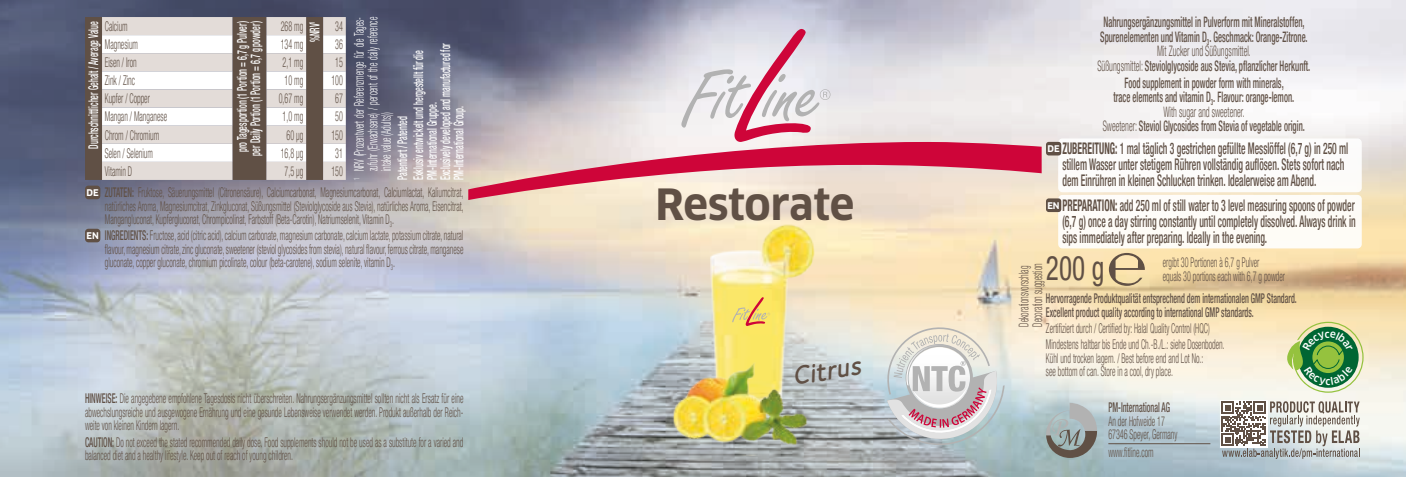
<style>
.page{position:relative;width:1406px;height:477px;background:#fff}
.page>*{position:absolute;margin:0;border:0;box-sizing:border-box;transform-origin:0 0}
.t1{font:700 42px "Clan Pro";letter-spacing:-.01em;color:#605045}
.t2{font:condensed 34px "Helvetica Neue LT Pro";color:#605045;scale:.8 1}
.t3{font:italic 800 28px "Speak OT";color:#605045}
.t4{font:500 condensed 16px/16px "Helvetica Neue LT Pro";color:#605045;scale:.6 1}
.t5{font:500 condensed 14.4px/14.4px "Helvetica Neue LT Pro";color:#605045;text-align:center;scale:.6 1}
.t6{font:300 condensed 13.4px/13.4px "Helvetica Neue LT Pro";color:#605045;scale:.6 1}
.t7{font:500 condensed 13.4px/13.4px "Helvetica Neue LT Pro";color:#fff;scale:.6 1}
.t8{font:500 condensed 13.4px/13.4px "Helvetica Neue LT Pro";color:#605045;scale:.6 1}
.t9{font:300 condensed 13.4px/13.4px "Helvetica Neue LT Pro";color:#fff;text-align:justify;scale:.6 1}
.t10{font:700 9px "Clan Pro";color:#fff}
.s1{font-family:"Clan Pro";font-weight:700;font-stretch:normal;font-size:9px;color:#fff}
.s2{font-weight:500}
.s3{font-weight:300}
.s4{font-weight:700}
</style>
<div class="page">
<img style="left:0;top:0;width:1406px;height:476px">
<svg style="left:468px;top:142px;width:574px;height:58px;background:#e39aa2"></svg>
<svg style="left:681px;top:29px;width:149px;height:113px"></svg>
<svg style="left:1046px;top:402px;width:51px;height:55px;background:#9ba3a2"></svg>
<img style="left:704px;top:220px;width:114px;height:112px">
<svg style="left:732px;top:297px;width:38px;height:28px"></svg>
<img style="left:642px;top:332px;width:186px;height:122px">
<svg style="left:887px;top:327px;width:118px;height:117px;background:#d0cdcb"></svg>
<img style="left:906px;top:344px;width:64px;height:41px">
<div style="left:1220px;top:399px;width:47px;height:48px;background:#fff"></div>
<svg style="left:1221px;top:401px;width:139px;height:57px"></svg>
<div style="left:1058px;top:138px;width:304px;height:54px;background:#fff;border-radius:4px"></div>
<div style="left:1046px;top:142px;width:15px;height:13px;background:#605045;border-radius:3px"></div>
<div style="left:1058px;top:195px;width:304px;height:53px;background:#fefcf7;border-radius:4px"></div>
<div style="left:1046px;top:198px;width:15px;height:14px;background:#605045;border-radius:3px"></div>
<svg style="left:1109px;top:253px;width:36px;height:32px"></svg>
<hr style="left:1108px;top:442px;width:102px;height:1px;background:#605045">
<div style="left:85px;top:185px;width:15px;height:14px;background:#605045;border-radius:3px"></div>
<div style="left:85px;top:228px;width:15px;height:14px;background:#605045;border-radius:3px"></div>
<div style="left:85px;top:17px;width:17px;height:163px;background:#605045"></div>
<svg style="left:102px;top:17px;width:244px;height:163px;background:#c6beb8"></svg>
<svg style="left:102px;top:35px;width:244px;height:127px"></svg>
<svg style="left:1286px;top:321px;width:78px;height:71px;background:#82af73"></svg>
<p class="t7" style="left:87px;top:149px;width:214px;rotate:-90deg">Durchschnittlicher Gehalt / Average Value</p>
<p class="t6" style="left:105px;top:19px;width:40px">Calcium</p>
<p class="t7" style="left:235px;top:155px;width:225px;rotate:-90deg">pro Tagesportion (1 Portion = 6,7 g Pulver) per Daily Portion (1 Portion = 6,7 g powder)</p>
<p class="t6" style="left:281px;top:19px;width:39px">268 mg</p>
<p class="t7" style="left:308px;top:42px;width:37px;rotate:-90deg">%NRV<sup>1</sup></p>
<p class="t6" style="left:335px;top:19px;width:14px">34</p>
<p class="t6" style="left:105px;top:37px;width:57px">Magnesium</p>
<p class="t6" style="left:281px;top:37px;width:39px">134 mg</p>
<p class="t6" style="left:335px;top:37px;width:14px">36</p>
<p class="t6" style="left:105px;top:55px;width:55px">Eisen / Iron</p>
<p class="t6" style="left:283px;top:55px;width:36px">2,1 mg</p>
<p class="t6" style="left:335px;top:55px;width:14px">15</p>
<p class="t6" style="left:105px;top:74px;width:52px">Zink / Zinc</p>
<p class="t6" style="left:285px;top:74px;width:33px">10 mg</p>
<p class="t6" style="left:331px;top:74px;width:21px">100</p>
<p class="t6" style="left:105px;top:92px;width:77px">Kupfer / Copper</p>
<p class="t6" style="left:279px;top:92px;width:42px">0,67 mg</p>
<p class="t6" style="left:335px;top:92px;width:14px">67</p>
<p class="t6" style="left:105px;top:110px;width:105px">Mangan / Manganese</p>
<p class="t6" style="left:283px;top:110px;width:36px">1,0 mg</p>
<p class="t6" style="left:335px;top:110px;width:14px">50</p>
<p class="t6" style="left:105px;top:128px;width:92px">Chrom / Chromium</p>
<p class="t6" style="left:287px;top:128px;width:29px">60 μg</p>
<p class="t6" style="left:331px;top:128px;width:21px">150</p>
<p class="t6" style="left:105px;top:146px;width:82px">Selen / Selenium</p>
<p class="t6" style="left:281px;top:146px;width:39px">16,8 μg</p>
<p class="t6" style="left:335px;top:146px;width:14px">31</p>
<p class="t6" style="left:105px;top:164px;width:47px">Vitamin D</p>
<p class="t6" style="left:285px;top:164px;width:33px">7,5 μg</p>
<p class="t6" style="left:331px;top:164px;width:21px">150</p>
<p class="t9" style="left:352px;top:171px;width:258px;text-indent:-9px;rotate:-90deg"><sup>1</sup> NRV (Prozentwert der Referenzmenge für die Tages&shy;zufuhr (Erwachsene) / percent of the daily reference intake value (Adults))</p>
<p class="t7" style="left:394px;top:180px;width:217px;line-height:16.2px;rotate:-90deg">Patentiert / Patented<br>Exklusiv entwickelt und hergestellt für die</p>
<p class="t7" style="left:425px;top:180px;width:229px;rotate:-90deg">PM-International Gruppe.<br>Exclusively developed and manufactured for<br>PM-International Group.</p>
<p class="t6" style="left:105px;top:185px;width:600px;text-align:justify;text-indent:-18px"><span class="s1">DE</span> <span class="s2">ZUTATEN:</span> Fruktose, Säuerungsmittel (Citronensäure), Calciumcarbonat, Magnesiumcarbonat, Calciumlactat, Kaliumcitrat, natürliches Aroma, Magnesiumcitrat, Zinkgluconat, Süßungsmittel (Steviolglycoside aus Stevia), natürliches Aroma, Eisencitrat, Mangangluconat, Kupfergluconat, Chrompicolinat, Farbstoff (Beta-Carotin), Natriumselenit, Vitamin D<sub>3</sub>.</p>
<p class="t6" style="left:105px;top:228px;width:599px;text-align:justify;text-indent:-18px"><span class="s1">EN</span> <span class="s2">INGREDIENTS:</span> Fructose, acid (citric acid), calcium carbonate, magnesium carbonate, calcium lactate, potassium citrate, natural flavour, magnesium citrate, zinc gluconate, sweetener (steviol glycosides from stevia), natural flavour, ferrous citrate, manganese gluconate, copper gluconate, chromium picolinate, colour (beta-carotene), sodium selenite, vitamin D<sub>3</sub>.</p>
<p class="t6" style="left:85px;top:391px;width:632px;text-align:justify"><span class="s2">HINWEISE:</span> Die angegebene empfohlene Tagesdosis nicht überschreiten. Nahrungsergänzungsmittel sollten nicht als Ersatz für eine abwechslungsreiche und ausgewogene Ernährung und eine gesunde Lebensweise verwendet werden. Produkt außerhalb der Reich&shy;weite von kleinen Kindern lagern.</p>
<p class="t6" style="left:85px;top:434px;width:632px"><span class="s2">CAUTION:</span> Do not exceed the stated recommended daily dose. Food supplements should not be used as a substitute for a varied and balanced diet and a healthy lifestyle. Keep out of reach of young children.</p>
<h1 class="t1" style="left:655px;top:179px;width:201px">Restorate</h1>
<h3 class="t3" style="left:790px;top:358px;width:71px;rotate:-9deg">Citrus</h3>
<p class="t5" style="left:1097px;top:15px;width:356px">Nahrungsergänzungsmittel in Pulverform mit Mineralstoffen, Spurenelementen und Vitamin D<sub>3</sub>. Geschmack: Orange-Zitrone.<br><span class="s3">Mit Zucker und Süßungsmittel.<br>Süßungsmittel:</span> Steviolglycoside aus Stevia, pflanzlicher Herkunft.</p>
<p class="t5" style="left:1103px;top:75px;width:338px">Food supplement in powder form with minerals,<br>trace elements and vitamin D<sub>3</sub>. Flavour: orange-lemon.<br><span class="s3">With sugar and sweetener.<br>Sweetener:</span> Steviol Glycosides from Stevia of vegetable origin.</p>
<p class="t4" style="left:1062px;top:140px;width:478px"><span class="s4">ZUBEREITUNG:</span> 1 mal täglich 3 gestrichen gefüllte Messlöffel (6,7 g) in 250 ml stillem Wasser unter stetigem Rühren vollständig auflösen. Stets sofort nach dem Einrühren in kleinen Schlucken trinken. Idealerweise am Abend.</p>
<p class="t10" style="left:1047px;top:143px;width:14px">DE</p>
<p class="t4" style="left:1062px;top:196px;width:490px;text-align:justify"><span class="s4">PREPARATION:</span> add 250 ml of still water to 3 level measuring spoons of powder (6,7 g) once a day stirring constantly until completely dissolved. Always drink in sips immediately after preparing. Ideally in the evening.</p>
<p class="t10" style="left:1047px;top:200px;width:14px">EN</p>
<h2 class="t2" style="left:1046px;top:247px;width:74px">200 g</h2>
<p class="t6" style="left:1163px;top:256px;width:205px">ergibt 30 Portionen à 6,7 g Pulver<br>equals 30 portions each with 6,7 g powder</p>
<p class="t8" style="left:1046px;top:291px;width:420px">Hervorragende Produktqualität entsprechend dem internationalen GMP Standard.<br>Excellent product quality according to international GMP standards.</p>
<p class="t6" style="left:1046px;top:319px;width:300px;line-height:16.2px">Zertifiziert durch / Certified by: Halal Quality Control (HQC)<br>Mindestens haltbar bis Ende und Ch.-B./L.: siehe Dosenboden.</p>
<p class="t6" style="left:1046px;top:350px;width:264px">Kühl und trocken lagern. / Best before end and Lot No.: see bottom of can. Store in a cool, dry place.</p>
<p class="t8" style="left:1108px;top:400px;width:104px">PM-International AG</p>
<p class="t6" style="left:1108px;top:414px;width:117px">An der Hofweide 17<br>67346 Speyer, Germany</p>
<p class="t6" style="left:1108px;top:445px;width:77px">www.fitline.com</p>
<p class="t6" style="left:1017px;top:326px;width:107px;rotate:-90deg">Dekorationsvorschlag<br>Decoration suggestion</p>
</div>
